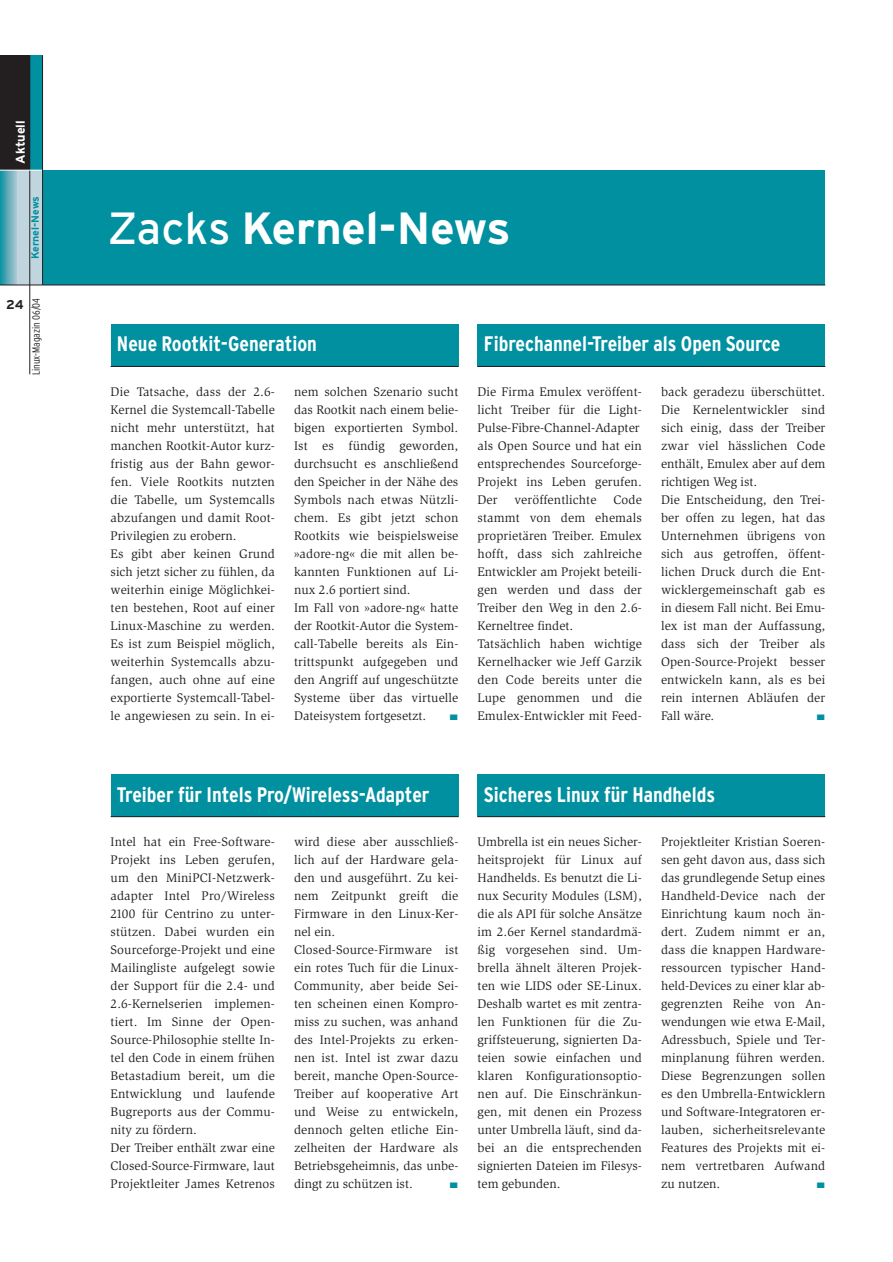
<style>
.page{position:relative;width:893px;height:1262px;background:#fff}
.page>*{position:absolute;margin:0;border:0;box-sizing:border-box;transform-origin:0 0}
.t1{font:700 45px "Interstate";color:#fff}
.t2{font:700 condensed 21px "Interstate";color:#fff}
.t3{font:12.75px/18px "Slimbach";letter-spacing:.01em;color:#231f20}
.t4{font:700 12.75px "Interstate";color:#fff}
.t5{font:700 12.75px "Interstate";color:#231f20}
.t6{font:300 condensed 10.5px "Interstate";color:#231f20}
.t7{font:700 10.5px "Interstate";color:#00909f}
.t8{font:7.8px "Zapf Dingbats";color:#00909f;scale:1.33 1}
.s1{font-weight:400}
</style>
<div class="page">
<div style="left:43px;top:170px;width:782px;height:115px;background:#00909f"></div>
<hr style="left:43px;top:285px;width:782px;height:1px;background:#231f20">
<div style="left:0;top:55px;width:43px;height:230px;background:#00909f"></div>
<div style="left:0;top:55px;width:30px;height:115px;background:#231f20"></div>
<svg style="left:0;top:171px;width:17px;height:114px;background:#5facb9"></svg>
<div style="left:17px;top:170px;width:26px;height:115px;background:#c0d5de"></div>
<hr style="left:0;top:285px;width:43px;height:1px;background:#231f20">
<hr style="left:30px;top:55px;width:1px;height:319px;background:#231f20">
<hr style="left:0;top:170px;width:43px;height:1px;background:#fff">
<hr style="left:42px;top:55px;width:1px;height:230px;background:#231f20">
<div style="left:111px;top:324px;width:347px;height:43px;background:#00909f"></div>
<hr style="left:111px;top:366px;width:347px;height:1px;background:#231f20">
<div style="left:477px;top:324px;width:348px;height:43px;background:#00909f"></div>
<hr style="left:477px;top:366px;width:348px;height:1px;background:#231f20">
<div style="left:111px;top:774px;width:347px;height:43px;background:#00909f"></div>
<hr style="left:111px;top:816px;width:347px;height:1px;background:#231f20">
<div style="left:477px;top:774px;width:348px;height:43px;background:#00909f"></div>
<hr style="left:477px;top:816px;width:348px;height:1px;background:#231f20">
<p class="t4" style="left:15px;top:164px;width:45px;rotate:-90deg">Aktuell</p>
<p class="t7" style="left:31px;top:259px;width:64px;rotate:-90deg">Kernel-News</p>
<p class="t5" style="left:6px;top:300px;width:19px">24</p>
<p class="t6" style="left:32px;top:375px;width:79px;rotate:-90deg">Linux-Magazin 06/04</p>
<h1 class="t1" style="left:108px;top:211px;width:404px"><span class="s1">Zacks</span> Kernel-News</h1>
<h2 class="t2" style="left:117px;top:336px;width:201px">Neue Rootkit-Generation</h2>
<h2 class="t2" style="left:484px;top:336px;width:298px">Fibrechannel-Treiber als Open Source</h2>
<p class="t3" style="left:111px;top:384px;width:166px">Die Tatsache, dass der 2.6-<br>Kernel die Systemcall-Tabelle nicht mehr unterstützt, hat manchen Rootkit-Autor kurz&shy;fristig aus der Bahn gewor&shy;fen. Viele Rootkits nutzten die Tabelle, um Systemcalls abzufangen und damit Root-<br>Privilegien zu erobern.<br>Es gibt aber keinen Grund sich jetzt sicher zu fühlen, da weiterhin einige Möglichkei&shy;ten bestehen, Root auf einer<br>Linux-Maschine zu werden.<br>Es ist zum Beispiel möglich, weiterhin Systemcalls abzu&shy;fangen, auch ohne auf eine exportierte Systemcall-Tabel&shy;le angewiesen zu sein. In ei-</p>
<p class="t3" style="left:294px;top:384px;width:166px">nem solchen Szenario sucht das Rootkit nach einem belie&shy;bigen exportierten Symbol.<br>Ist es fündig geworden, durchsucht es anschließend den Speicher in der Nähe des<br>Symbols nach etwas Nützli&shy;chem. Es gibt jetzt schon<br>Rootkits wie beispielsweise »adore-ng« die mit allen be&shy;kannten Funktionen auf Li&shy;nux 2.6 portiert sind.<br>Im Fall von »adore-ng« hatte der Rootkit-Autor die System&shy;call-Tabelle bereits als Ein&shy;trittspunkt aufgegeben und den Angriff auf ungeschützte<br>Systeme über das virtuelle<br>Dateisystem fortgesetzt.</p>
<p class="t8" style="left:450px;top:713px;width:8px">■</p>
<p class="t3" style="left:477px;top:384px;width:166px">Die Firma Emulex veröffent&shy;licht Treiber für die Light-<br>Pulse-Fibre-Channel-Adapter als Open Source und hat ein entsprechendes Sourceforge-<br>Projekt ins Leben gerufen.<br>Der</p>
<p class="t3" style="left:514px;top:492px;width:84px">veröffentlichte</p>
<p class="t3" style="left:477px;top:492px;width:166px;text-indent:136px">Code stammt von dem ehemals proprietären Treiber. Emulex hofft, dass sich zahlreiche<br>Entwickler am Projekt beteili&shy;gen werden und dass der<br>Treiber den Weg in den 2.6-<br>Kerneltree findet.<br>Tatsächlich haben wichtige<br>Kernelhacker wie Jeff Garzik den Code bereits unter die<br>Lupe genommen und die<br>Emulex-Entwickler mit Feed-</p>
<p class="t3" style="left:661px;top:384px;width:166px">back geradezu überschüttet.<br>Die Kernelentwickler sind sich einig, dass der Treiber zwar viel hässlichen Code enthält, Emulex aber auf dem richtigen Weg ist.<br>Die Entscheidung, den Trei&shy;ber offen zu legen, hat das<br>Unternehmen übrigens von sich aus getroffen, öffent&shy;lichen Druck durch die Ent&shy;wicklergemeinschaft gab es in diesem Fall nicht. Bei Emu&shy;lex ist man der Auffassung, dass sich der Treiber als<br>Open-Source-Projekt besser entwickeln kann, als es bei rein internen Abläufen der<br>Fall wäre.</p>
<p class="t8" style="left:816px;top:713px;width:8px">■</p>
<h2 class="t2" style="left:117px;top:786px;width:314px">Treiber für Intels Pro/Wireless-Adapter</h2>
<h2 class="t2" style="left:484px;top:786px;width:233px">Sicheres Linux für Handhelds</h2>
<p class="t3" style="left:111px;top:834px;width:166px">Intel hat ein Free-Software-<br>Projekt ins Leben gerufen, um den MiniPCI-Netzwerk&shy;adapter Intel Pro/Wireless<br>2100 für Centrino zu unter&shy;stützen. Dabei wurden ein<br>Sourceforge-Projekt und eine<br>Mailingliste aufgelegt sowie der Support für die 2.4- und<br>2.6-Kernelserien implemen&shy;tiert. Im Sinne der Open-<br>Source-Philosophie stellte In&shy;tel den Code in einem frühen<br>Betastadium bereit, um die<br>Entwicklung und laufende<br>Bugreports aus der Commu&shy;nity zu fördern.<br>Der Treiber enthält zwar eine<br>Closed-Source-Firmware, laut<br>Projektleiter James Ketrenos</p>
<p class="t3" style="left:294px;top:834px;width:166px">wird diese aber ausschließ&shy;lich auf der Hardware gela&shy;den und ausgeführt. Zu kei&shy;nem Zeitpunkt greift die<br>Firmware in den Linux-Ker&shy;nel ein.<br>Closed-Source-Firmware ist ein rotes Tuch für die Linux-<br>Community, aber beide Sei&shy;ten scheinen einen Kompro&shy;miss zu suchen, was anhand des Intel-Projekts zu erken&shy;nen ist. Intel ist zwar dazu bereit, manche Open-Source-<br>Treiber auf kooperative Art und Weise zu entwickeln, dennoch gelten etliche Ein&shy;zelheiten der Hardware als<br>Betriebsgeheimnis, das unbe&shy;dingt zu schützen ist.</p>
<p class="t8" style="left:450px;top:1181px;width:8px">■</p>
<p class="t3" style="left:477px;top:834px;width:166px;text-align:justify">Umbrella ist ein neues Sicher&shy;heitsprojekt für Linux auf Handhelds. Es benutzt die Li&shy;nux Security Modules (LSM), die als API für solche Ansätze im 2.6er Kernel standardmä&shy;ßig vorgesehen sind. Um&shy;brella ähnelt älteren Projek&shy;ten wie LIDS oder SE-Linux.<br>Deshalb wartet es mit zentra&shy;len Funktionen für die Zu&shy;griffsteuerung, signierten Da&shy;teien sowie einfachen und klaren Konfigurationsoptio&shy;nen auf. Die Einschränkun&shy;gen, mit denen ein Prozess unter Umbrella läuft, sind da&shy;bei an die entsprechenden signierten Dateien im Filesys&shy;tem gebunden.</p>
<p class="t3" style="left:661px;top:834px;width:166px;text-align:justify">Projektleiter Kristian Soeren&shy;sen geht davon aus, dass sich das grundlegende Setup eines Handheld-Device nach der Einrichtung kaum noch än&shy;dert. Zudem nimmt er an, dass die knappen Hardware&shy;ressourcen typischer Hand&shy;held-Devices zu einer klar ab&shy;gegrenzten Reihe von An&shy;wendungen wie etwa E-Mail, Adressbuch, Spiele und Ter&shy;minplanung führen werden.<br>Diese Begrenzungen sollen es den Umbrella-Entwicklern und Software-Integratoren er&shy;lauben, sicherheitsrelevante Features des Projekts mit ei&shy;nem vertretbaren Aufwand zu nutzen.</p>
<p class="t8" style="left:816px;top:1181px;width:8px">■</p>
</div>
